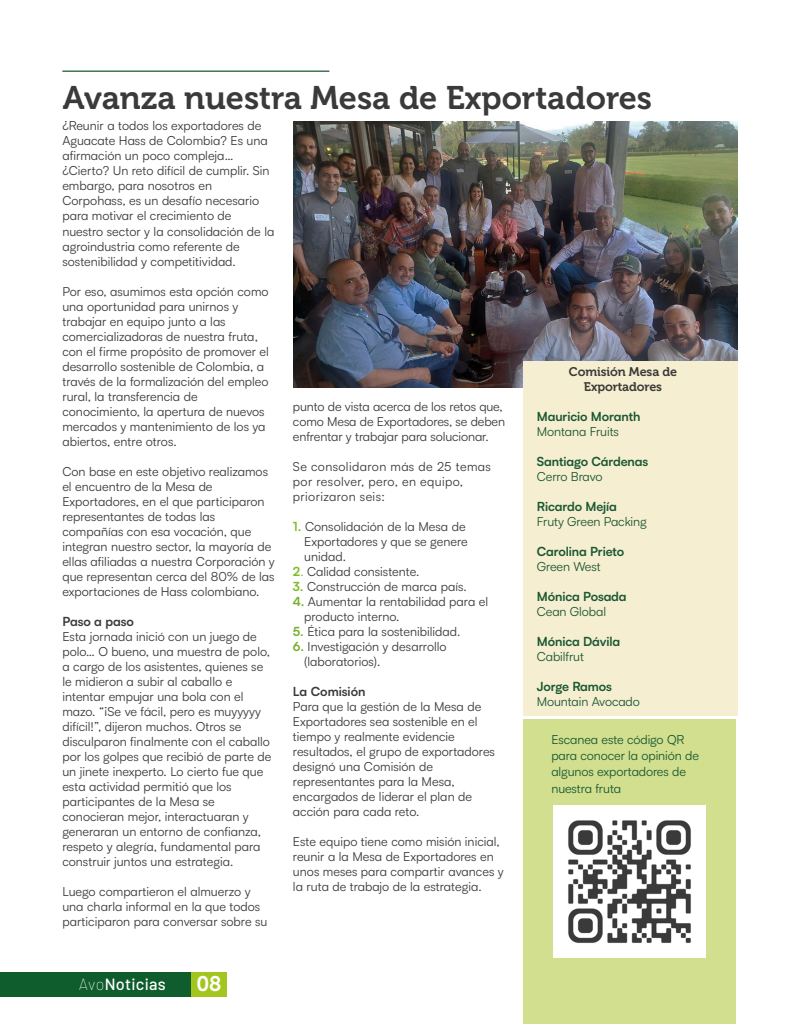
<style>
.page{position:relative;width:798px;height:1028px;background:#fff}
.page>*{position:absolute;margin:0;border:0;box-sizing:border-box;transform-origin:0 0}
.t1{font:32.5px "Museo 700";color:#3a3a3a}
.t2{font:21px "Museo 700";color:#fff}
.t3{font:500 16.25px "Barlow";letter-spacing:.02em;color:#fff}
.t4{font:12.5px/15px "Satoshi";color:#3a3a3a}
.t5{font:12.5px/16.2px "Satoshi";letter-spacing:-.01em;color:#1a5733}
.t6{font:700 12.5px "Satoshi";letter-spacing:-.01em;color:#1a5733}
.t7{font:12.5px/15px "Satoshi";letter-spacing:.03em;color:#3a3a3a}
.t8{font:12.5px/15px "Museo 700";letter-spacing:-.01em;color:#3a3a3a;text-align:center}
.t9{font:700 12.5px "Satoshi";color:#3a3a3a}
.s1{font-weight:700;color:#7fba27}
.s2{color:#7fba27}
.s3{font-weight:700;color:#77ae29}
.s4{font-weight:100}
</style>
<div class="page">
<div style="left:522px;top:719px;width:213px;height:304px;background:#d1df8f"></div>
<img style="left:553px;top:805px;width:152px;height:152px">
<hr style="left:62px;top:71px;width:267px;height:1px;background:#1a5733">
<img style="left:293px;top:121px;width:444px;height:266px">
<div style="left:522px;top:361px;width:215px;height:354px;background:#f6eed0"></div>
<div style="left:0;top:972px;width:191px;height:24px;background:#0f5c2c"></div>
<div style="left:191px;top:972px;width:35px;height:24px;background:#a2c61e"></div>
<h1 class="t1" style="left:63px;top:79px;width:590px">Avanza nuestra Mesa de Exportadores</h1>
<p class="t4" style="left:62px;top:118px;width:213px">¿Reunir a todos los exportadores de Aguacate Hass de Colombia? Es una afirmación un poco compleja… ¿Cierto? Un reto difícil de cumplir. Sin embargo, para nosotros en Corpohass, es un desafío necesario para motivar el crecimiento de nuestro sector y la consolidación de la agroindustria como referente de sostenibilidad y competitividad.</p>
<p class="t4" style="left:62px;top:283px;width:208px">Por eso, asumimos esta opción como una oportunidad para unirnos y trabajar en equipo junto a las comercializadoras de nuestra fruta, con el firme propósito de promover el desarrollo sostenible de Colombia, a través de la formalización del empleo rural, la transferencia de conocimiento, la apertura de nuevos mercados y mantenimiento de los ya abiertos, entre otros.</p>
<p class="t4" style="left:62px;top:463px;width:214px">Con base en este objetivo realizamos el encuentro de la Mesa de Exportadores, en el que participaron representantes de todas las compañías con esa vocación, que integran nuestro sector, la mayoría de ellas afiliadas a nuestra Corporación y que representan cerca del 80% de las exportaciones de Hass colombiano.</p>
<p class="t9" style="left:62px;top:612px;width:73px">Paso a paso</p>
<p class="t4" style="left:62px;top:628px;width:210px">Esta jornada inició con un juego de polo… O bueno, una muestra de polo, a cargo de los asistentes, quienes se le midieron a subir al caballo e intentar empujar una bola con el mazo. “¡Se ve fácil, pero es muyyyyy difícil!”, dijeron muchos. Otros se disculparon finalmente con el caballo por los golpes que recibió de parte de un jinete inexperto. Lo cierto fue que esta actividad permitió que los participantes de la Mesa se conocieran mejor, interactuaran y generaran un entorno de confianza, respeto y alegría, fundamental para construir juntos una estrategia.</p>
<p class="t4" style="left:62px;top:883px;width:206px">Luego compartieron el almuerzo y una charla informal en la que todos participaron para conversar sobre su</p>
<p class="t4" style="left:293px;top:398px;width:213px">punto de vista acerca de los retos que, como Mesa de Exportadores, se deben enfrentar y trabajar para solucionar.</p>
<p class="t7" style="left:293px;top:458px;width:199px">Se consolidaron más de 25 temas por resolver, pero, en equipo, priorizaron seis:</p>
<p class="t4" style="left:304px;top:518px;width:165px;text-indent:-11px"><span class="s1">1.</span> Consolidación de la Mesa de<br>Exportadores y que se genere unidad.</p>
<p class="t4" style="left:293px;top:563px;width:128px"><span class="s1">2</span><span class="s2">.</span> Calidad consistente.</p>
<p class="t4" style="left:293px;top:578px;width:175px"><span class="s1">3.</span> Construcción de marca país.</p>
<p class="t4" style="left:304px;top:593px;width:185px;text-indent:-11px"><span class="s3">4.</span> Aumentar la rentabilidad para el producto interno.</p>
<p class="t4" style="left:293px;top:623px;width:169px"><span class="s3">5.</span> Ética para la sostenibilidad.</p>
<p class="t4" style="left:304px;top:638px;width:144px;text-indent:-11px"><span class="s3">6.</span> Investigación y desarrollo (laboratorios).</p>
<p class="t9" style="left:293px;top:682px;width:74px">La Comisión</p>
<p class="t4" style="left:293px;top:698px;width:203px">Para que la gestión de la Mesa de<br>Exportadores sea sostenible en el tiempo y realmente evidencie resultados, el grupo de exportadores designó una Comisión de representantes para la Mesa, encargados de liderar el plan de acción para cada reto.</p>
<p class="t4" style="left:293px;top:833px;width:212px">Este equipo tiene como misión inicial, reunir a la Mesa de Exportadores en unos meses para compartir avances y la ruta de trabajo de la estrategia.</p>
<h3 class="t3" style="left:79px;top:973px;width:88px"><span class="s4">Avo</span>Noticias</h3>
<h2 class="t2" style="left:196px;top:972px;width:26px">08</h2>
<p class="t8" style="left:568px;top:364px;width:110px">Comisión Mesa de<br>Exportadores</p>
<p class="t6" style="left:536px;top:407px;width:105px">Mauricio Moranth</p>
<p class="t5" style="left:536px;top:423px;width:84px">Montana Fruits</p>
<p class="t6" style="left:536px;top:452px;width:113px">Santiago Cárdenas</p>
<p class="t5" style="left:536px;top:468px;width:67px">Cerro Bravo</p>
<p class="t6" style="left:536px;top:497px;width:82px">Ricardo Mejía</p>
<p class="t5" style="left:536px;top:513px;width:111px">Fruty Green Packing</p>
<p class="t6" style="left:536px;top:542px;width:89px">Carolina Prieto</p>
<p class="t5" style="left:536px;top:558px;width:65px">Green West</p>
<p class="t6" style="left:536px;top:587px;width:91px">Mónica Posada</p>
<p class="t5" style="left:536px;top:603px;width:71px">Cean Global</p>
<p class="t6" style="left:536px;top:632px;width:85px">Mónica Dávila</p>
<p class="t5" style="left:536px;top:648px;width:49px">Cabilfrut</p>
<p class="t6" style="left:536px;top:677px;width:77px">Jorge Ramos</p>
<p class="t5" style="left:536px;top:693px;width:104px">Mountain Avocado</p>
<p class="t5" style="left:551px;top:730px;width:149px">Escanea este código QR para conocer la opinión de algunos exportadores de nuestra fruta</p>
</div>
